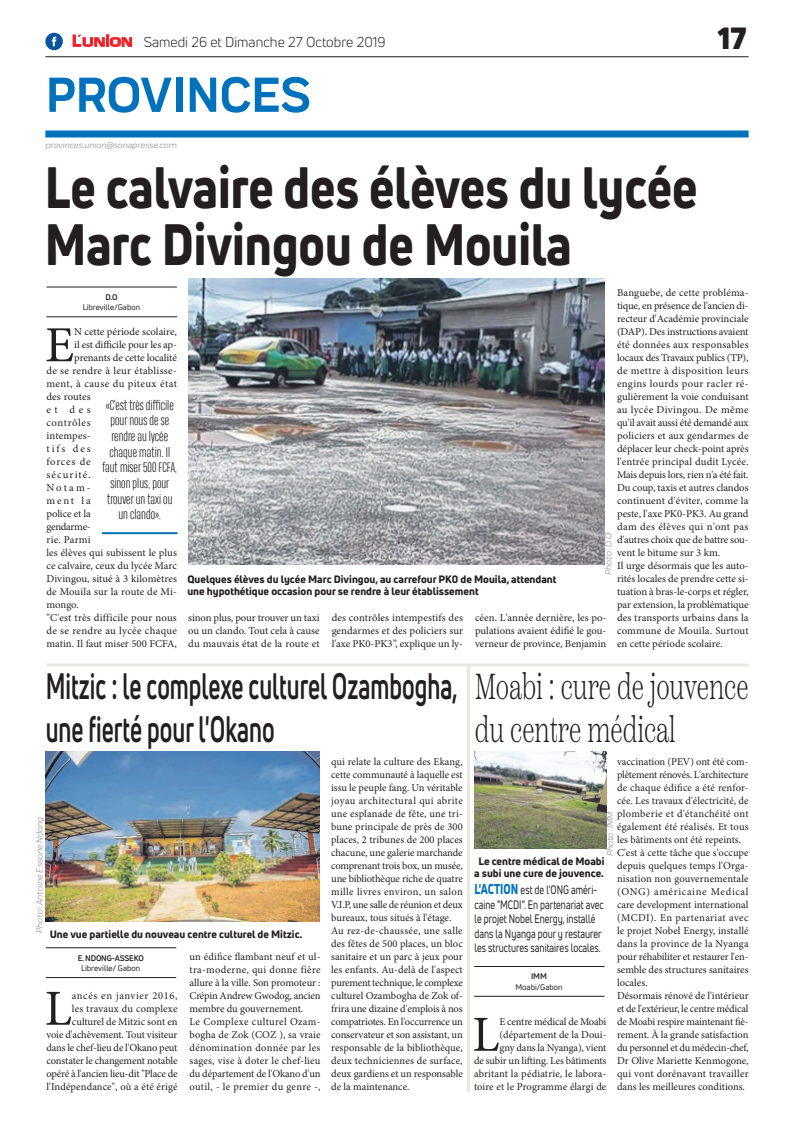
<style>
.page{position:relative;width:794px;height:1129px;background:#fff}
.page>*{position:absolute;margin:0;border:0;box-sizing:border-box;transform-origin:0 0}
.t1{font:800 57px/57px "Uni Neue";color:#231f20;scale:.84 1}
.t2{font:700 51px "Praktika";color:#0072bc}
.t3{font:50.5px "Minion Pro";color:#231f20}
.t4{font:700 36px/43.2px "Uni Neue";color:#231f20;scale:.64 1}
.t5{font:300 36px/43.2px "Scotch Text";color:#231f20;scale:.66 1}
.t6{font:900 30px "Uni Neue";color:#231f20}
.t7{font:14px "Uni Neue";color:#231f20}
.t8{font:300 13px/15.6px "Heading Compressed Pro";color:#231f20;text-align:center}
.t9{font:12px/14.4px "Uni Neue";color:#231f20;scale:.76 1}
.t10{font:10.5px/13px "Minion Pro";color:#231f20}
.t11{font:800 10.5px/12.6px "Uni Neue";color:#231f20;text-align:center}
.t12{font:10.5px "Minion Pro";letter-spacing:.02em;color:#231f20}
.t13{font:10.5px "Minion Pro";letter-spacing:.03em;color:#231f20}
.t14{font:10.5px "Minion Pro";letter-spacing:.035em;color:#231f20}
.t15{font:10.5px "Minion Pro";letter-spacing:.025em;color:#231f20}
.t16{font:10.5px "Minion Pro";letter-spacing:.055em;color:#231f20}
.t17{font:10.5px "Minion Pro";letter-spacing:.105em;color:#231f20}
.t18{font:10.5px "Minion Pro";letter-spacing:-.035em;color:#231f20}
.t19{font:10.5px "Minion Pro";letter-spacing:.065em;color:#231f20}
.t20{font:italic 9px "Praktika";color:#818386}
.t21{font:8px "Uni Neue";color:#231f20}
.t22{font:700 8px "Uni Neue";letter-spacing:-.02em;color:#231f20}
.s1{font-family:"Eurostile";font-weight:600;font-size:15px;color:#ee1d23}
.s2{font-family:"Eurostile";font-weight:600;font-size:11.4px;color:#ee1d23}
.s3{font-weight:800;font-size:14px;color:#0072bc}
</style>
<div class="page">
<div style="left:45px;top:130px;width:703px;height:7px;background:#0072bc"></div>
<hr style="left:45px;top:56px;width:703px;height:1px;background:#231f20">
<svg style="left:72px;top:34px;width:60px;height:13px"></svg>
<div style="left:45px;top:33px;width:18px;height:17px;background:#08549e;border-radius:50%"></div>
<svg style="left:52px;top:37px;width:4px;height:9px"></svg>
<hr style="left:46px;top:316px;width:131px;height:1px;background:#231f20">
<hr style="left:46px;top:287px;width:131px;height:1px;background:#231f20">
<hr style="left:46px;top:976px;width:130px;height:1px;background:#231f20">
<hr style="left:46px;top:947px;width:130px;height:1px;background:#231f20">
<hr style="left:474px;top:995px;width:130px;height:1px;background:#231f20">
<hr style="left:474px;top:966px;width:130px;height:1px;background:#231f20">
<hr style="left:102px;top:532px;width:75px;height:2px;background:#0072bc">
<img style="left:474px;top:751px;width:132px;height:97px">
<img style="left:46px;top:751px;width:273px;height:170px">
<hr style="left:46px;top:663px;width:702px;height:3px;background:#e7e8e2">
<hr style="left:467px;top:666px;width:3px;height:425px;background:#e7e8e2">
<img style="left:189px;top:278px;width:415px;height:286px">
<h3 class="t7" style="left:72px;top:33px;width:315px"><span class="s1">L</span><span class="s2">UNION</span> Samedi 26 et Dimanche 27 Octobre 2019</h3>
<h2 class="t2" style="left:46px;top:54px;width:266px">PROVINCES</h2>
<p class="t20" style="left:45px;top:139px;width:133px">provinces.union@sonapresse.com</p>
<h3 class="t6" style="left:717px;top:17px;width:30px">17</h3>
<h1 class="t1" style="left:45px;top:158px;width:778px">Le calvaire des élèves du lycée<br>Marc Divingou de Mouila</h1>
<p class="t22" style="left:105px;top:292px;width:14px">D.O</p>
<p class="t21" style="left:83px;top:302px;width:59px">Libreville/Gabon</p>
<p class="t10" style="left:617px;top:286px;width:133px">Banguebe, de cette probléma&shy;tique, en présence de l'ancien di&shy;recteur d'Académie provinciale (DAP). Des instructions avaient été données aux responsables locaux des Travaux publics (TP), de mettre à disposition leurs engins lourds pour racler ré&shy;gulièrement la voie conduisant au lycée Divingou. De même qu'il avait aussi été demandé aux policiers et aux gendarmes de déplacer leur check-point après l'entrée principal dudit Lycée.<br>Mais depuis lors, rien n'a été fait.<br>Du coup, taxis et autres clandos continuent d'éviter, comme la peste, l'axe PK0-PK3. Au grand dam des élèves qui n'ont pas d'autres choix que de battre sou&shy;vent le bitume sur 3 km.<br>Il urge désormais que les auto&shy;rités locales de prendre cette si&shy;tuation à bras-le-corps et régler, par extension, la problématique des transports urbains dans la commune de Mouila. Surtout en cette période scolaire.</p>
<h3 class="t3" style="left:45px;top:311px;width:31px">E</h3>
<p class="t10" style="left:74px;top:325px;width:104px">N cette période scolaire,</p>
<p class="t10" style="left:74px;top:338px;width:104px">il est difficile pour les ap-</p>
<p class="t10" style="left:74px;top:351px;width:104px">prenants de cette localité</p>
<p class="t13" style="left:46px;top:364px;width:132px">de se rendre à leur établisse-</p>
<p class="t14" style="left:46px;top:377px;width:132px">ment, à cause du piteux état</p>
<p class="t10" style="left:46px;top:390px;width:46px">des routes</p>
<p class="t10" style="left:46px;top:403px;width:46px">et des</p>
<p class="t16" style="left:46px;top:416px;width:46px">contrôles</p>
<p class="t10" style="left:46px;top:429px;width:46px">intempes-</p>
<p class="t10" style="left:46px;top:442px;width:46px">tifs des</p>
<p class="t19" style="left:46px;top:455px;width:46px">forces de</p>
<p class="t17" style="left:46px;top:468px;width:46px">sécurité.</p>
<p class="t10" style="left:46px;top:481px;width:46px">Notam-</p>
<p class="t10" style="left:46px;top:494px;width:46px">ment la</p>
<p class="t10" style="left:46px;top:507px;width:46px">police et la</p>
<p class="t18" style="left:46px;top:520px;width:46px">gendarme-</p>
<p class="t10" style="left:46px;top:533px;width:46px">rie. Parmi</p>
<p class="t10" style="left:46px;top:546px;width:132px">les élèves qui subissent le plus</p>
<p class="t10" style="left:46px;top:559px;width:132px">ce calvaire, ceux du lycée Marc</p>
<p class="t10" style="left:46px;top:572px;width:132px">Divingou, situé à 3 kilomètres</p>
<p class="t10" style="left:46px;top:585px;width:132px">de Mouila sur la route de Mi-</p>
<p class="t10" style="left:46px;top:598px;width:34px">mongo.</p>
<p class="t12" style="left:46px;top:611px;width:132px">"C'est très difficile pour nous</p>
<p class="t15" style="left:46px;top:624px;width:132px">de se rendre au lycée chaque</p>
<p class="t10" style="left:46px;top:637px;width:132px">matin. Il faut miser 500 FCFA,</p>
<p class="t8" style="left:102px;top:398px;width:76px">«C’est très difficile pour nous de se rendre au lycée chaque matin. Il faut miser 500 FCFA, sinon plus, pour trouver un taxi ou un clando».</p>
<p class="t20" style="left:602px;top:575px;width:43px;rotate:-90deg">Photo : D.O</p>
<p class="t11" style="left:187px;top:572px;width:370px;text-align:left">Quelques élèves du lycée Marc Divingou, au carrefour PK0 de Mouila, attendant une hypothétique occasion pour se rendre à leur établissement</p>
<p class="t10" style="left:188px;top:611px;width:133px;text-align:justify">sinon plus, pour trouver un taxi ou un clando. Tout cela à cause du mauvais état de la route et</p>
<p class="t10" style="left:332px;top:611px;width:133px;text-align:justify">des contrôles intempestifs des gendarmes et des policiers sur l'axe PK0-PK3”, explique un ly-</p>
<p class="t10" style="left:475px;top:611px;width:133px;text-align:justify">céen. L'année dernière, les po&shy;pulations avaient édifié le gou&shy;verneur de province, Benjamin</p>
<h3 class="t4" style="left:46px;top:664px;width:645px">Mitzic : le complexe culturel Ozambogha, une fierté pour l'Okano</h3>
<p class="t20" style="left:33px;top:933px;width:118px;rotate:-90deg">Photo : Antoine Essone Ndong</p>
<p class="t11" style="left:50px;top:927px;width:254px">Une vue partielle du nouveau centre culturel de Mitzic.</p>
<p class="t22" style="left:78px;top:952px;width:68px">E. NDONG-ASSEKO</p>
<p class="t21" style="left:81px;top:963px;width:61px">Libreville/ Gabon</p>
<p class="t10" style="left:46px;top:988px;width:133px;text-align:right">ancés en janvier 2016,<br>les travaux du complexe culturel de Mitzic sont en<br>voie d'achèvement. Tout visiteur dans le chef-lieu de l'Okano peut constater le changement notable opéré à l'ancien lieu-dit "Place de l'Indépendance", où a été érigé</p>
<h3 class="t3" style="left:45px;top:974px;width:29px">L</h3>
<p class="t10" style="left:189px;top:949px;width:133px">un édifice flambant neuf et ul&shy;tra-moderne, qui donne fière allure à la ville. Son promoteur :<br>Crépin Andrew Gwodog, ancien membre du gouvernement.<br>Le Complexe culturel Ozam&shy;bogha de Zok (COZ ), sa vraie dénomination donnée par les sages, vise à doter le chef-lieu du département de l'Okano d'un outil, - le premier du genre -,</p>
<p class="t10" style="left:331px;top:754px;width:133px">qui relate la culture des Ekang, cette communauté à laquelle est issu le peuple fang. Un véritable joyau architectural qui abrite une esplanade de fête, une tri&shy;bune principale de près de 300 places, 2 tribunes de 200 places chacune, une galerie marchande comprenant trois box, un musée, une bibliothèque riche de quatre mille livres environ, un salon<br>V.I.P, une salle de réunion et deux bureaux, tous situés à l'étage.<br>Au rez-de-chaussée, une salle des fêtes de 500 places, un bloc sanitaire et un parc à jeux pour les enfants. Au-delà de l'aspect purement technique, le complexe culturel Ozambogha de Zok of&shy;frira une dizaine d'emplois à nos compatriotes. En l'occurrence un conservateur et son assistant, un responsable de la bibliothèque, deux techniciennes de surface, deux gardiens et un responsable de la maintenance.</p>
<h3 class="t5" style="left:475px;top:665px;width:416px">Moabi : cure de jouvence du centre médical</h3>
<p class="t10" style="left:617px;top:754px;width:133px">vaccination (PEV) ont été com&shy;plètement rénovés. L'architecture de chaque édifice a été renfor&shy;cée. Les travaux d'électricité, de plomberie et d'étanchéité ont également été réalisés. Et tous les bâtiments ont été repeints.<br>C'est à cette tâche que s'occupe depuis quelques temps l'Orga&shy;nisation non gouvernementale (ONG) américaine Medical care development international (MCDI). En partenariat avec le projet Nobel Energy, installé dans la province de la Nyanga pour réhabiliter et restaurer l'en&shy;semble des structures sanitaires locales.<br>Désormais rénové de l'intérieur et de l'extérieur, le centre médical de Moabi respire maintenant fiè&shy;rement. À la grande satisfaction du personnel et du médecin-chef,<br>Dr Olive Mariette Kenmogone, qui vont dorénavant travailler dans les meilleures conditions.</p>
<p class="t20" style="left:603px;top:856px;width:46px;rotate:-90deg">Photo : IMM</p>
<p class="t11" style="left:474px;top:854px;width:132px">Le centre médical de Moabi a subi une cure de jouvence.</p>
<p class="t9" style="left:474px;top:882px;width:172px"><span class="s3">L'ACTION</span> est de l'ONG améri&shy;caine "MCDI”. En partenariat avec le projet Nobel Energy, installé dans la Nyanga pour y restaurer les structures sanitaires locales.</p>
<p class="t22" style="left:531px;top:971px;width:17px">IMM</p>
<p class="t21" style="left:515px;top:981px;width:49px">Moabi/Gabon</p>
<p class="t10" style="left:474px;top:1014px;width:134px;text-align:right">E centre médical de Moabi (département de la Doui-<br>gny dans la Nyanga), vient<br>de subir un lifting. Les bâtiments abritant la pédiatrie, le labora&shy;toire et le Programme élargi de</p>
<h3 class="t3" style="left:472px;top:1000px;width:29px">L</h3>
</div>
